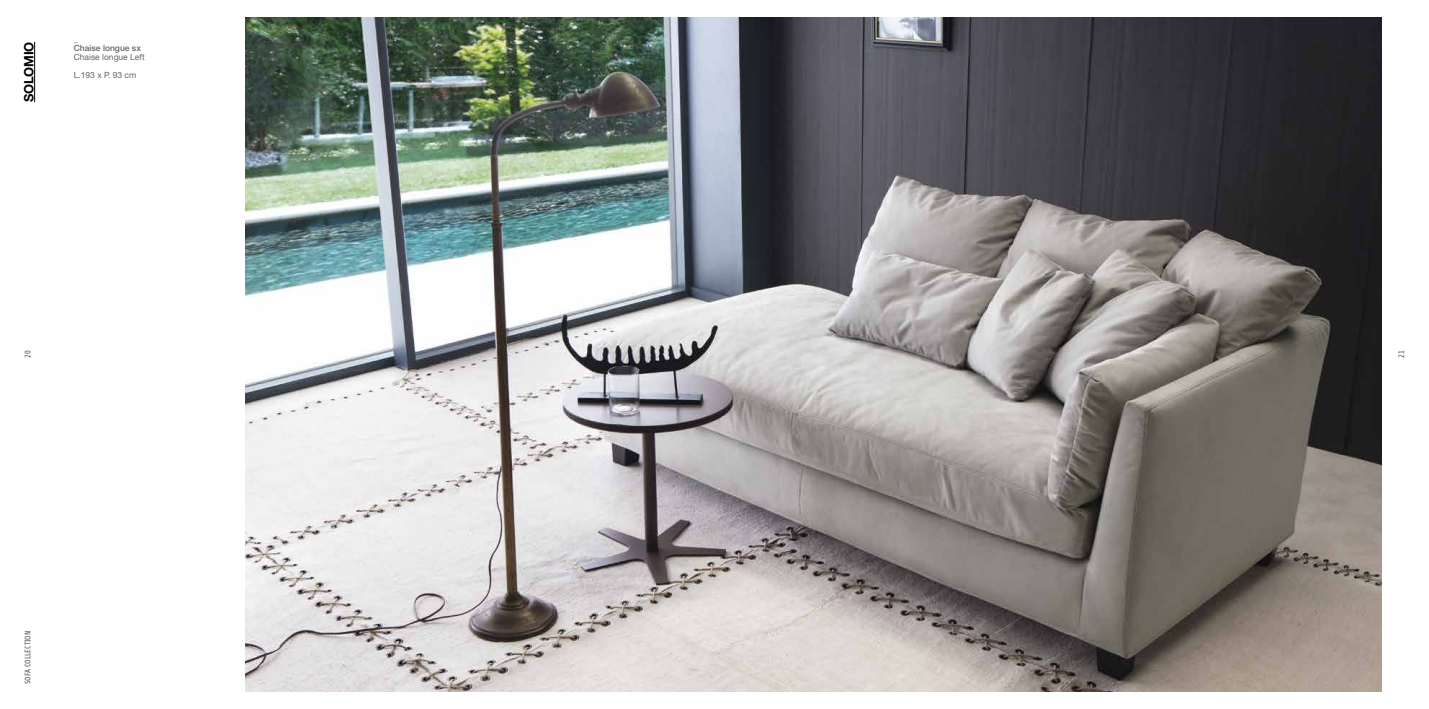
<style>
.page{position:relative;width:1429px;height:709px;background:#fff}
.page>*{position:absolute;margin:0;border:0;box-sizing:border-box;transform-origin:0 0}
.t1{font:700 12.9px "Helvetica Neue LT Std";letter-spacing:-.02em;color:#000}
.t2{font:8.5px/18px "Helvetica Neue LT Std";color:#646466}
.t3{font:500 8.5px "Helvetica Neue LT Std";color:#646466}
.t4{font:800 8.5px "Helvetica Neue LT Std";color:#646466}
.t5{font:8px "Share";color:#58595b}
</style>
<div class="page">
<img style="left:246px;top:17px;width:1135px;height:675px">
<hr style="left:34px;top:42px;width:1px;height:60px;background:#000">
<h1 class="t1" style="left:21px;top:102px;width:62px;rotate:-90deg">SOLOMIO</h1>
<p class="t4" style="left:74px;top:34px;width:6px">_</p>
<p class="t3" style="left:74px;top:43px;width:69px">Chaise longue sx</p>
<p class="t2" style="left:74px;top:48px;width:73px">Chaise longue Left<br>L.193 x P. 93 cm</p>
<p class="t5" style="left:24px;top:358px;width:9px;rotate:-90deg">20</p>
<p class="t5" style="left:1397px;top:358px;width:9px;rotate:-90deg">21</p>
<p class="t5" style="left:24px;top:684px;width:55px;rotate:-90deg">SOFA COLLECTION</p>
</div>
